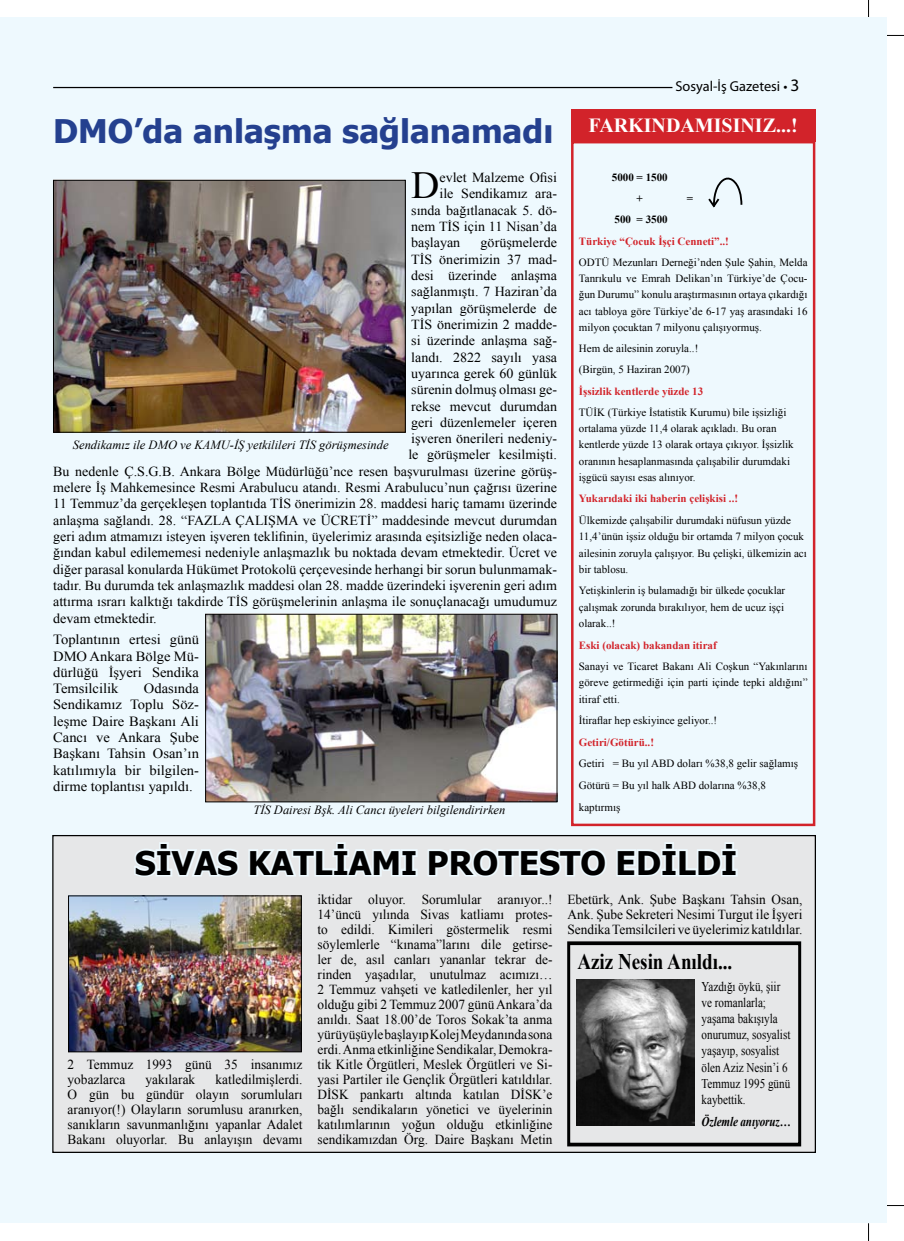
<style>
.page{position:relative;width:904px;height:1241px;background:#fff}
.page>*{position:absolute;margin:0;border:0;box-sizing:border-box;transform-origin:0 0}
.t1{font:38.38px "Times New Roman";color:#000}
.t2{font:700 32.5px "Tahoma";color:#000}
.t3{font:700 32.5px "Tahoma";color:#24408f}
.t4{font:700 22.38px "Times New Roman";color:#000;scale:.85 1}
.t5{font:700 20px "Times New Roman";color:#fff}
.t6{font:14.38px "Myriad Pro";color:#000}
.t7{font:14px/16.2px "Times New Roman";color:#000;text-align:justify;scale:1.04 1}
.t8{font:13.75px/15px "Times New Roman";color:#000;text-align:justify}
.t9{font:13.38px/16.1px "Times New Roman";color:#000;scale:.83 1}
.t10{font:italic 700 13.38px "Times New Roman";letter-spacing:-.01em;color:#000;scale:.83 1}
.t11{font:italic 12.5px "Times New Roman";color:#000}
.t12{font:11px/16.2px "Times New Roman";color:#000}
.t13{font:700 11px "Times New Roman";color:#d2232a}
.t14{font:700 11px/21.2px "Times New Roman";color:#000;text-align:center}
.s1{font-size:17.5px}
</style>
<div class="page">
<svg style="left:886px;top:1205px;width:18px;height:1px"></svg>
<svg style="left:868px;top:1222px;width:1px;height:18px"></svg>
<svg style="left:868px;top:0;width:1px;height:18px"></svg>
<svg style="left:886px;top:35px;width:18px;height:1px"></svg>
<div style="left:0;top:18px;width:886px;height:1204px;background:#eef9fe"></div>
<hr style="left:53px;top:87px;width:619px;height:1px;background:#000">
<div style="left:571px;top:141px;width:244px;height:685px;border:2px solid #d2232a"></div>
<div style="left:571px;top:109px;width:244px;height:32px;background:#d2232a"></div>
<div style="left:53px;top:835px;width:762px;height:317px;background:#e6e7e8"></div>
<svg style="left:134px;top:842px;width:284px;height:35px"></svg>
<svg style="left:428px;top:842px;width:310px;height:35px"></svg>
<img style="left:55px;top:182px;width:348px;height:248px">
<div style="left:53px;top:180px;width:352px;height:252px;border:1px solid #000"></div>
<img style="left:207px;top:615px;width:348px;height:185px">
<div style="left:205px;top:613px;width:352px;height:189px;border:1px solid #000"></div>
<img style="left:70px;top:897px;width:230px;height:152px">
<div style="left:68px;top:895px;width:234px;height:156px;border:1px solid #000"></div>
<div style="left:567px;top:941px;width:234px;height:204px;border:3px solid #000"></div>
<img style="left:576px;top:979px;width:118px;height:146px">
<svg style="left:708px;top:177px;width:35px;height:31px"></svg>
<h2 class="t3" style="left:53px;top:108px;width:501px">DMO’da anlaşma sağlanamadı</h2>
<h1 class="t1" style="left:411px;top:160px;width:30px">D</h1>
<p class="t8" style="left:439px;top:170px;width:119px">evlet Malzeme Ofisi</p>
<p class="t8" style="left:439px;top:186px;width:119px">ile Sendikamız ara-</p>
<p class="t8" style="left:411px;top:202px;width:147px">sında bağıtlanacak 5. dö-</p>
<p class="t8" style="left:411px;top:219px;width:147px">nem TİS için 11 Nisan’da</p>
<p class="t8" style="left:411px;top:235px;width:51px">başlayan</p>
<p class="t8" style="left:480px;top:235px;width:78px">görüşmelerde</p>
<p class="t8" style="left:411px;top:251px;width:147px">TİS önerimizin 37 mad-</p>
<p class="t8" style="left:411px;top:268px;width:147px">desi üzerinde anlaşma</p>
<p class="t8" style="left:411px;top:284px;width:147px">sağlanmıştı. 7 Haziran’da</p>
<p class="t8" style="left:411px;top:300px;width:147px">yapılan görüşmelerde de</p>
<p class="t8" style="left:411px;top:316px;width:147px">TİS önerimizin 2 madde-</p>
<p class="t8" style="left:411px;top:333px;width:147px">si üzerinde anlaşma sağ-</p>
<p class="t8" style="left:411px;top:349px;width:147px">landı. 2822 sayılı yasa</p>
<p class="t8" style="left:411px;top:365px;width:147px">uyarınca gerek 60 günlük</p>
<p class="t8" style="left:411px;top:382px;width:147px">sürenin dolmuş olması ge-</p>
<p class="t8" style="left:411px;top:398px;width:147px">rekse mevcut durumdan</p>
<p class="t8" style="left:411px;top:414px;width:147px">geri düzenlemeler içeren</p>
<p class="t8" style="left:411px;top:431px;width:147px">işveren önerileri nedeniy-</p>
<p class="t8" style="left:408px;top:447px;width:150px">le görüşmeler kesilmişti.</p>
<p class="t8" style="left:53px;top:463px;width:505px">Bu nedenle Ç.S.G.B. Ankara Bölge Müdürlüğü’nce resen başvurulması üzerine görüş-</p>
<p class="t8" style="left:53px;top:479px;width:505px">melere İş Mahkemesince Resmi Arabulucu atandı. Resmi Arabulucu’nun çağrısı üzerine</p>
<p class="t8" style="left:53px;top:496px;width:505px">11 Temmuz’da gerçekleşen toplantıda TİS önerimizin 28. maddesi hariç tamamı üzerinde</p>
<p class="t8" style="left:53px;top:512px;width:505px">anlaşma sağlandı. 28. “FAZLA ÇALIŞMA ve ÜCRETİ” maddesinde mevcut durumdan</p>
<p class="t8" style="left:53px;top:528px;width:505px">geri adım atmamızı isteyen işveren teklifinin, üyelerimiz arasında eşitsizliğe neden olaca-</p>
<p class="t8" style="left:53px;top:545px;width:505px">ğından kabul edilememesi nedeniyle anlaşmazlık bu noktada devam etmektedir. Ücret ve</p>
<p class="t8" style="left:53px;top:561px;width:505px">diğer parasal konularda Hükümet Protokolü çerçevesinde herhangi bir sorun bulunmamak-</p>
<p class="t8" style="left:53px;top:577px;width:505px">tadır. Bu durumda tek anlaşmazlık maddesi olan 28. madde üzerindeki işverenin geri adım</p>
<p class="t8" style="left:53px;top:594px;width:505px">attırma ısrarı kalktığı takdirde TİS görüşmelerinin anlaşma ile sonuçlanacağı umudumuz</p>
<p class="t8" style="left:53px;top:610px;width:105px">devam etmektedir.</p>
<p class="t7" style="left:53px;top:631px;width:142px">Toplantının ertesi günü DMO Ankara Bölge Mü&shy;dürlüğü İşyeri Sendika Temsilcilik</p>
<p class="t11" style="left:73px;top:436px;width:317px">Sendikamız ile DMO ve KAMU-İŞ yetkilileri TİS görüşmesinde</p>
<p class="t7" style="left:53px;top:680px;width:142px;text-indent:91px">Odasında Sendikamız Toplu Söz&shy;leşme Daire Başkanı Ali Cancı ve Ankara Şube Başkanı Tahsin Osan’ın katılımıyla bir bilgilen&shy;dirme toplantısı yapıldı.</p>
<p class="t11" style="left:253px;top:801px;width:253px">TİS Dairesi Bşk. Ali Cancı üyeleri bilgilendirirken</p>
<p class="t6" style="left:675px;top:78px;width:126px">Sosyal-İş Gazetesi • <span class="s1">3</span></p>
<h3 class="t5" style="left:588px;top:111px;width:211px">FARKINDAMISINIZ...!</h3>
<p class="t14" style="left:612px;top:166px;width:57px">5000 = 1500 +</p>
<p class="t14" style="left:687px;top:187px;width:8px">=</p>
<p class="t14" style="left:614px;top:209px;width:55px">500 = 3500</p>
<p class="t13" style="left:579px;top:233px;width:152px">Türkiye “Çocuk İşçi Cenneti”..!</p>
<p class="t12" style="left:579px;top:254px;width:230px;text-align:justify">ODTÜ Mezunları Derneği’nden Şule Şahin, Melda Tanrıkulu ve Emrah Delikan’ın Türkiye’de Çocu&shy;ğun Durumu” konulu araştırmasının ortaya çıkardığı acı tabloya göre Türkiye’de 6-17 yaş arasındaki 16 milyon çocuktan 7 milyonu çalışıyormuş.</p>
<p class="t12" style="left:579px;top:337px;width:121px;line-height:21.2px">Hem de ailesinin zoruyla..! (Birgün, 5 Haziran 2007)</p>
<p class="t13" style="left:579px;top:383px;width:126px">İşsizlik kentlerde yüzde 13</p>
<p class="t12" style="left:579px;top:404px;width:216px">TÜİK (Türkiye İstatistik Kurumu) bile işsizliği ortalama yüzde 11,4 olarak açıkladı. Bu oran kentlerde yüzde 13 olarak ortaya çıkıyor. İşsizlik oranının hesaplanmasında çalışabilir durumdaki işgücü sayısı esas alınıyor.</p>
<p class="t13" style="left:579px;top:491px;width:161px">Yukarıdaki iki haberin çelişkisi ..!</p>
<p class="t12" style="left:579px;top:512px;width:229px">Ülkemizde çalışabilir durumdaki nüfusun yüzde 11,4’ünün işsiz olduğu bir ortamda 7 milyon çocuk ailesinin zoruyla çalışıyor. Bu çelişki, ülkemizin acı bir tablosu.</p>
<p class="t12" style="left:579px;top:582px;width:208px;text-align:justify">Yetişkinlerin iş bulamadığı bir ülkede çocuklar çalışmak zorunda bırakılıyor, hem de ucuz işçi olarak..!</p>
<p class="t13" style="left:579px;top:637px;width:139px">Eski (olacak) bakandan itiraf</p>
<p class="t12" style="left:579px;top:658px;width:230px;text-align:justify">Sanayi ve Ticaret Bakanı Ali Coşkun “Yakınlarını göreve getirmediği için parti içinde tepki aldığını” itiraf etti.</p>
<p class="t12" style="left:579px;top:712px;width:140px">İtiraflar hep eskiyince geliyor..!</p>
<p class="t13" style="left:579px;top:734px;width:77px">Getiri/Götürü..!</p>
<p class="t12" style="left:579px;top:752px;width:221px;line-height:21.6px">Getiri = Bu yıl ABD doları %38,8 gelir sağlamış<br>Götürü = Bu yıl halk ABD dolarına %38,8 kaptırmış</p>
<h2 class="t2" style="left:135px;top:839px;width:604px">SİVAS KATLİAMI PROTESTO EDİLDİ</h2>
<p class="t8" style="left:68px;top:1056px;width:236px">2 Temmuz 1993 günü 35 insanımız yobazlarca</p>
<p class="t8" style="left:68px;top:1071px;width:236px;text-indent:148px">katledilmişlerdi.<br>O gün bu gündür olayın sorumluları aranıyor(!) Olayların sorumlusu aranırken, sanıkların savunmanlığını yapanlar Adalet Bakanı oluyorlar. Bu anlayışın devamı</p>
<p class="t8" style="left:146px;top:1071px;width:51px">yakılarak</p>
<p class="t8" style="left:317px;top:891px;width:236px">iktidar oluyor. Sorumlular aranıyor..!<br>14’üncü yılında Sivas katliamı protes&shy;to edildi. Kimileri göstermelik resmi söylemlerle “kınama”larını dile getirse&shy;ler de, asıl canları yananlar tekrar de&shy;rinden yaşadılar, unutulmaz acımızı… 2 Temmuz vahşeti ve katledilenler, her yıl olduğu gibi 2 Temmuz 2007 günü Ankara’da anıldı. Saat 18.00’de Toros Sokak’ta anma yürüyüşüyle başlayıp Kolej Meydanında sona erdi. Anma etkinliğine Sendikalar, Demokra&shy;tik Kitle Örgütleri, Meslek Örgütleri ve Si&shy;yasi Partiler ile Gençlik Örgütleri katıldılar.<br>DİSK pankartı altında katılan DİSK’e bağlı sendikaların yönetici ve üyelerinin katılımlarının yoğun olduğu etkinliğine sendikamızdan Örg. Daire Başkanı Metin</p>
<p class="t8" style="left:567px;top:891px;width:236px">Ebetürk, Ank. Şube Başkanı Tahsin Osan, Ank. Şube Sekreteri Nesimi Turgut ile İşyeri Sendika Temsilcileri ve üyelerimiz katıldılar.</p>
<h3 class="t4" style="left:577px;top:945px;width:184px">Aziz Nesin Anıldı...</h3>
<p class="t9" style="left:701px;top:978px;width:108px">Yazdığı öykü, şiir ve romanlarla; yaşama bakışıyla onurumuz, sosyalist yaşayıp, sosyalist ölen Aziz Nesin’i 6<br>Temmuz 1995 günü kaybettik.</p>
<p class="t10" style="left:701px;top:1112px;width:109px">Özlemle anıyoruz…</p>
</div>
